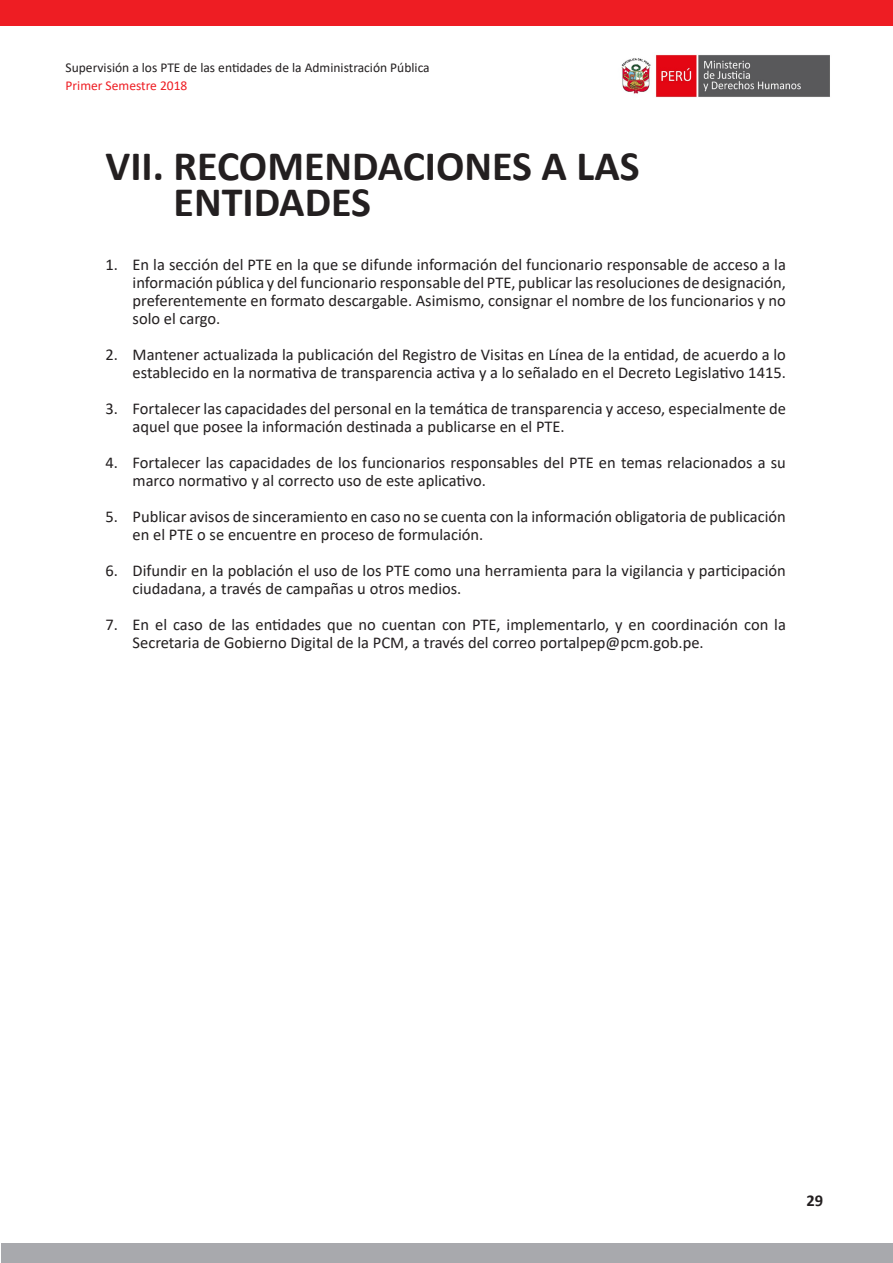
<style>
.page{position:relative;width:893px;height:1263px;background:#fff}
.page>*{position:absolute;margin:0;border:0;box-sizing:border-box;transform-origin:0 0}
.Título{font:700 42px/36px "Calibri";color:#231f20}
.t1{font:16.5px/18px "Calibri";color:#231f20}
.t2{font:700 16.5px "Calibri";color:#231f20}
.t3{font:13.5px "Calibri";color:#231f20}
.t4{font:13.5px "Calibri";color:#ee1d23}
</style>
<div class="page">
<div style="left:0;top:0;width:893px;height:26px;background:#ee1d23"></div>
<div style="left:2px;top:1244px;width:891px;height:19px;background:#a8a9ad"></div>
<img style="left:621px;top:54px;width:209px;height:44px">
<p class="t3" style="left:66px;top:58px;width:366px">Supervisión a los PTE de las entidades de la Administración Pública</p>
<p class="t4" style="left:66px;top:76px;width:123px">Primer Semestre 2018</p>
<p class="Título" style="left:174px;top:148px;width:468px;text-indent:-68px">VII. RECOMENDACIONES A LAS<br>ENTIDADES</p>
<p class="t1" style="left:133px;top:255px;width:655px;text-align:justify;text-indent:-27px">1. En la sección del PTE en la que se difunde información del funcionario responsable de acceso a la información pública y del funcionario responsable del PTE, publicar las resoluciones de designación, preferentemente en formato descargable. Asimismo, consignar el nombre de los funcionarios y no solo el cargo.</p>
<p class="t1" style="left:106px;top:345px;width:682px;text-align:right">2. Mantener actualizada la publicación del Registro de Visitas en Línea de la entidad, de acuerdo a lo establecido en la normativa de transparencia activa y a lo señalado en el Decreto Legislativo 1415.</p>
<p class="t1" style="left:133px;top:399px;width:655px;text-indent:-27px">3. Fortalecer las capacidades del personal en la temática de transparencia y acceso, especialmente de aquel que posee la información destinada a publicarse en el PTE.</p>
<p class="t1" style="left:133px;top:453px;width:655px;text-indent:-27px">4. Fortalecer las capacidades de los funcionarios responsables del PTE en temas relacionados a su marco normativo y al correcto uso de este aplicativo.</p>
<p class="t1" style="left:133px;top:507px;width:655px;text-indent:-27px">5. Publicar avisos de sinceramiento en caso no se cuenta con la información obligatoria de publicación en el PTE o se encuentre en proceso de formulación.</p>
<p class="t1" style="left:133px;top:561px;width:655px;text-indent:-27px">6. Difundir en la población el uso de los PTE como una herramienta para la vigilancia y participación ciudadana, a través de campañas u otros medios.</p>
<p class="t1" style="left:133px;top:615px;width:655px;text-indent:-27px">7. En el caso de las entidades que no cuentan con PTE, implementarlo, y en coordinación con la<br>Secretaria de Gobierno Digital de la PCM, a través del correo portalpep@pcm.gob.pe.</p>
<p class="t2" style="left:807px;top:1189px;width:18px">29</p>
</div>
